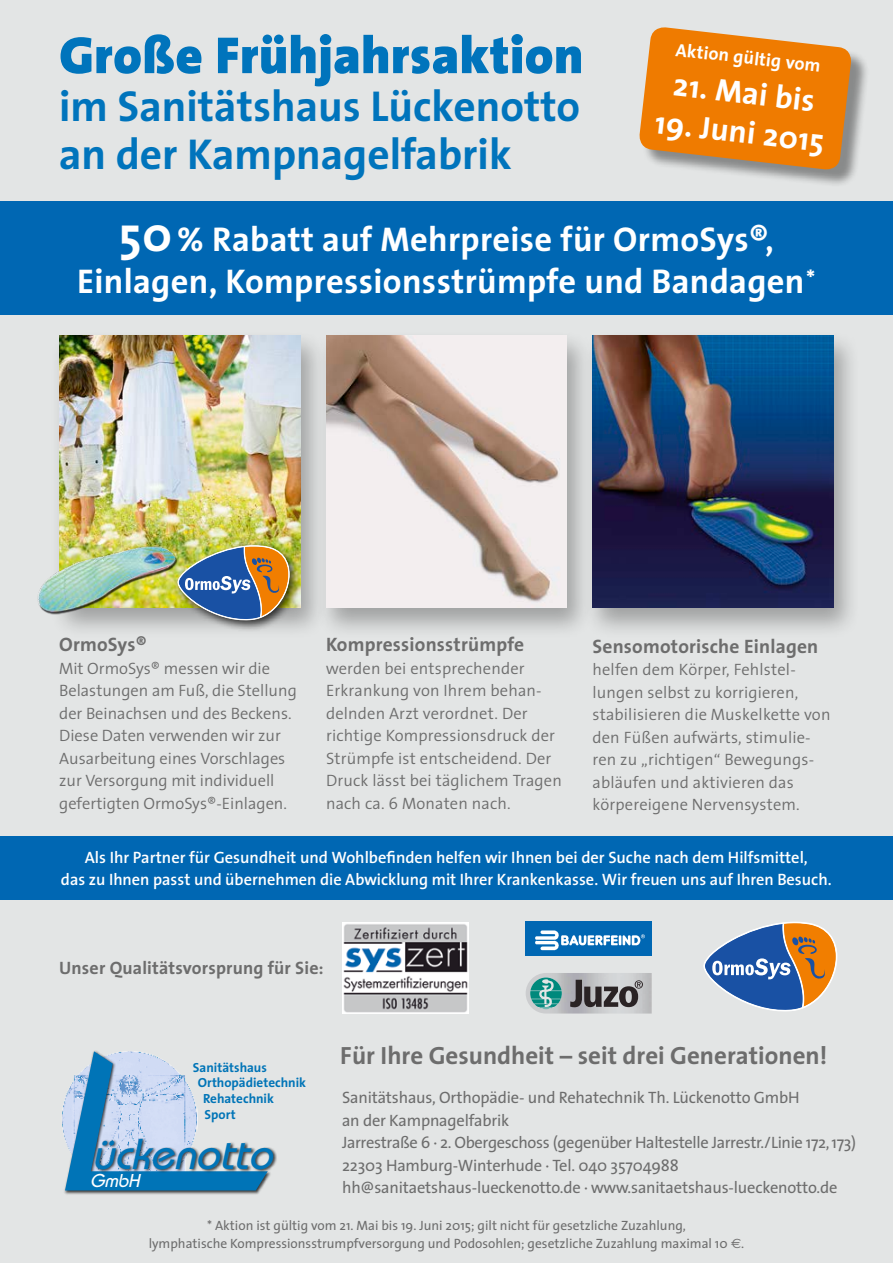
<style>
.page{position:relative;width:893px;height:1263px;background:#e3e5e5}
.page>*{position:absolute;margin:0;border:0;box-sizing:border-box;transform-origin:0 0}
.t1{font:900 52.5px "Thesis Sans";letter-spacing:.01em;color:#0074bc}
.t2{font:700 43.5px/48px "Thesis Sans";color:#0074bc}
.t3{font:italic 500 43.05px "Bauhaus";color:#0074b7}
.t4{font:700 34.5px/42px "Thesis Sans";letter-spacing:.01em;color:#fff;text-align:center}
.t5{font:700 31.8px "Thesis Sans";color:#fff}
.t6{font:700 25.05px "Thesis Sans";color:#6d6d6d}
.t7{font:700 19.5px "Thesis Sans";letter-spacing:.01em;color:#6d6d6d}
.t8{font:italic 500 18.6px "Bauhaus";color:#fff}
.t9{font:700 18.3px "Thesis Sans";color:#fff}
.t10{font:700 18px "Thesis Sans";letter-spacing:.01em;color:#6d6d6d}
.t11{font:300 16.5px/22.5px "Thesis Sans";letter-spacing:.01em;color:#6d6d6d}
.t12{font:16.5px/22.5px "Thesis Sans";letter-spacing:-.01em;color:#6d6d6d}
.t13{font:600 16.5px/22.5px "Thesis Sans";color:#fff;text-align:center}
.t14{font:13.5px/18px "Thesis Sans";color:#6d6d6d;text-align:center}
.t15{font:700 13.2px "Thesis Sans";color:#0074b7}
.s1{font-size:49.5px}
.s2{font-family:"Euro Sans"}
</style>
<div class="page">
<img style="left:63px;top:1101px;width:198px;height:94px">
<svg style="left:65px;top:1051px;width:200px;height:139px"></svg>
<img style="left:88px;top:1129px;width:189px;height:55px">
<img style="left:342px;top:923px;width:127px;height:90px">
<img style="left:526px;top:973px;width:126px;height:40px">
<svg style="left:530px;top:977px;width:32px;height:32px"></svg>
<svg style="left:570px;top:980px;width:73px;height:27px;background:#7a7779"></svg>
<img style="left:525px;top:921px;width:127px;height:34px">
<div style="left:316px;top:329px;width:278px;height:310px;background:#000;opacity:.3"></div>
<svg style="left:328px;top:335px;width:239px;height:272px"></svg>
<div style="left:582px;top:329px;width:278px;height:310px;background:#000;opacity:.3"></div>
<img style="left:592px;top:335px;width:241px;height:272px">
<div style="left:49px;top:329px;width:279px;height:310px;background:#000;opacity:.3"></div>
<img style="left:60px;top:335px;width:240px;height:207px">
<div style="left:0;top:201px;width:893px;height:114px;background:#0067b3"></div>
<svg style="left:703px;top:922px;width:134px;height:90px"></svg>
<div style="left:642px;top:30px;width:227px;height:158px;background:#000;opacity:.4"></div>
<svg style="left:639px;top:27px;width:213px;height:144px;background:#e68926"></svg>
<div style="left:0;top:836px;width:893px;height:64px;background:#0067b3"></div>
<div style="left:172px;top:540px;width:128px;height:91px;background:#000;opacity:.75"></div>
<img style="left:177px;top:545px;width:126px;height:78px">
<img style="left:38px;top:542px;width:141px;height:75px">
<h1 class="t1" style="left:59px;top:25px;width:526px">Große Frühjahrsaktion</h1>
<h2 class="t2" style="left:59px;top:85px;width:523px">im Sanitätshaus Lückenotto an der Kampnagelfabrik</h2>
<p class="t9" style="left:677px;top:40px;width:147px;rotate:6deg">Aktion gültig vom</p>
<h3 class="t5" style="left:676px;top:66px;width:144px;rotate:7deg">21. Mai bis</h3>
<h3 class="t5" style="left:658px;top:104px;width:171px;rotate:7deg">19. Juni 2015</h3>
<h3 class="t4" style="left:77px;top:220px;width:740px"><span class="s1">50</span>% Rabatt auf Mehrpreise für OrmoSys®,<br>Einlagen, Kompressionsstrümpfe und Bandagen<sup>*</sup></h3>
<p class="t7" style="left:59px;top:634px;width:89px">OrmoSys®</p>
<p class="t11" style="left:59px;top:658px;width:239px">Mit OrmoSys® messen wir die<br>Belastungen am Fuß, die Stellung der Beinachsen und des Beckens.<br>Diese Daten verwenden wir zur<br>Ausarbeitung eines Vorschlages zur Versorgung mit individuell gefertigten OrmoSys®-Einlagen.</p>
<p class="t7" style="left:326px;top:634px;width:200px">Kompressionsstrümpfe</p>
<p class="t11" style="left:326px;top:658px;width:237px">werden bei entsprechender<br>Erkrankung von Ihrem behan&shy;delnden Arzt verordnet. Der richtige Kompressionsdruck der<br>Strümpfe ist entscheidend. Der<br>Druck lässt bei täglichem Tragen nach ca. 6 Monaten nach.</p>
<p class="t7" style="left:592px;top:635px;width:227px">Sensomotorische Einlagen</p>
<p class="t11" style="left:592px;top:659px;width:239px">helfen dem Körper, Fehlstel&shy;lungen selbst zu korrigieren, stabilisieren die Muskelkette von den Füßen aufwärts, stimulie&shy;ren zu „richtigen“ Bewegungs&shy;abläufen und aktivieren das körpereigene Nervensystem.</p>
<p class="t13" style="left:61px;top:847px;width:772px">Als Ihr Partner für Gesundheit und Wohlbefinden helfen wir Ihnen bei der Suche nach dem Hilfsmittel,<br>das zu Ihnen passt und übernehmen die Abwicklung mit Ihrer Krankenkasse. Wir freuen uns auf Ihren Besuch.</p>
<p class="t10" style="left:59px;top:958px;width:266px">Unser Qualitätsvorsprung für Sie:</p>
<p class="t15" style="left:193px;top:1060px;width:76px">Sanitätshaus</p>
<p class="t15" style="left:198px;top:1076px;width:110px">Orthopädietechnik</p>
<p class="t15" style="left:203px;top:1091px;width:72px">Rehatechnik</p>
<p class="t15" style="left:205px;top:1107px;width:33px">Sport</p>
<h3 class="t3" style="left:92px;top:1128px;width:192px">ückenotto</h3>
<p class="t8" style="left:90px;top:1170px;width:56px">GmbH</p>
<h3 class="t6" style="left:340px;top:1041px;width:489px">Für Ihre Gesundheit – seit drei Generationen!</h3>
<p class="t12" style="left:342px;top:1087px;width:515px">Sanitätshaus, Orthopädie- und Rehatechnik Th. Lückenotto GmbH<br>an der Kampnagelfabrik<br>Jarrestraße 6 · 2. Obergeschoss (gegenüber Haltestelle Jarrestr./Linie 172, 173)<br>22303 Hamburg-Winterhude · Tel. 040 35704988 hh@sanitaetshaus-lueckenotto.de · www.sanitaetshaus-lueckenotto.de</p>
<p class="t14" style="left:149px;top:1218px;width:597px">* Aktion ist gültig vom 21. Mai bis 19. Juni 2015; gilt nicht für gesetzliche Zuzahlung,<br>lymphatische Kompressionsstrumpfversorgung und Podosohlen; gesetzliche Zuzahlung maximal 10 <span class="s2">E</span>.</p>
</div>
